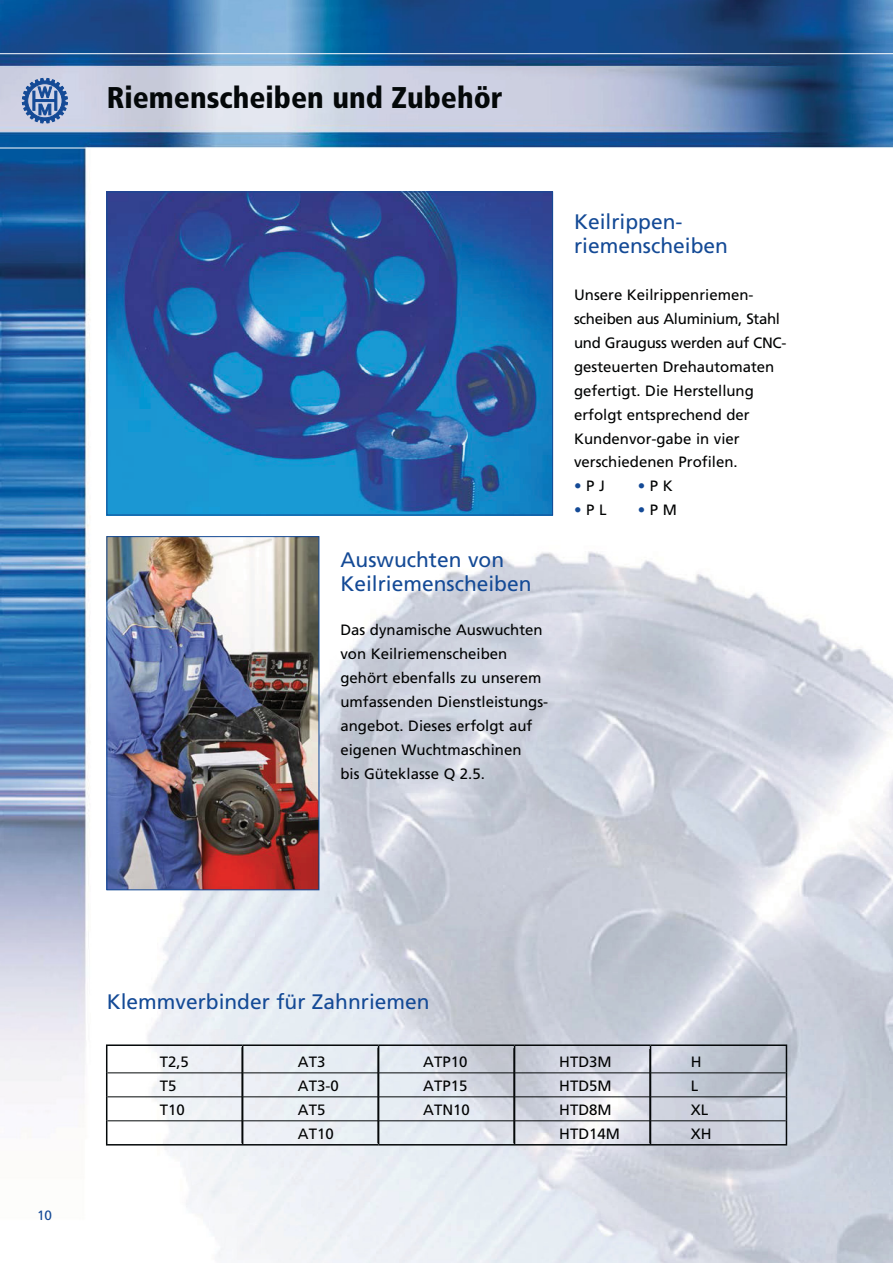
<style>
.page{position:relative;width:893px;height:1263px;background:#fff}
.page>*{position:absolute;margin:0;border:0;box-sizing:border-box;transform-origin:0 0}
.t1{font:900 condensed 30px "Frutiger";color:#040809}
.t2{font:21px/24px "Frutiger";color:#144a96}
.t3{font:15px/24px "Frutiger";color:#010202}
.t4{font:13.5px "Frutiger";color:#144a96}
.s1{color:#144a96}
</style>
<div class="page">
<img style="left:1px;top:1px;width:892px;height:1137px">
<img style="left:135px;top:524px;width:758px;height:738px">
<img style="left:109px;top:194px;width:442px;height:319px">
<div style="left:107px;top:192px;width:446px;height:323px;border:1px solid #144a96"></div>
<img style="left:109px;top:538px;width:208px;height:350px">
<div style="left:107px;top:536px;width:212px;height:354px;border:1px solid #144a96"></div>
<hr style="left:1px;top:148px;width:892px;height:1px;background:#fff">
<hr style="left:1px;top:53px;width:892px;height:1px;background:#fff">
<svg style="left:22px;top:78px;width:46px;height:45px;background:#6d8bbb"></svg>
<div style="left:28px;top:84px;width:34px;height:34px;border:1px solid #144a96;border-radius:50%"></div>
<hr style="left:649px;top:1049px;width:1px;height:94px;background:#010202">
<hr style="left:106px;top:1044px;width:137px;height:2px;background:#040809">
<hr style="left:243px;top:1044px;width:136px;height:2px;background:#040809">
<hr style="left:379px;top:1044px;width:135px;height:2px;background:#040809">
<hr style="left:514px;top:1044px;width:136px;height:2px;background:#040809">
<hr style="left:650px;top:1044px;width:137px;height:2px;background:#040809">
<svg style="left:106px;top:1046px;width:1px;height:98px"></svg>
<svg style="left:242px;top:1046px;width:1px;height:98px"></svg>
<svg style="left:378px;top:1046px;width:1px;height:98px"></svg>
<svg style="left:514px;top:1046px;width:1px;height:98px"></svg>
<svg style="left:650px;top:1046px;width:1px;height:98px"></svg>
<svg style="left:786px;top:1046px;width:1px;height:98px"></svg>
<hr style="left:106px;top:1144px;width:273px;height:2px;background:#040809">
<hr style="left:379px;top:1144px;width:408px;height:2px;background:#040809">
<hr style="left:107px;top:1073px;width:272px;height:1px;background:#040809">
<hr style="left:379px;top:1073px;width:407px;height:1px;background:#040809">
<hr style="left:107px;top:1097px;width:272px;height:1px;background:#040809">
<hr style="left:379px;top:1097px;width:407px;height:1px;background:#040809">
<hr style="left:107px;top:1121px;width:272px;height:1px;background:#040809">
<hr style="left:379px;top:1121px;width:407px;height:1px;background:#040809">
<h1 class="t1" style="left:107px;top:86px;width:397px">Riemenscheiben und Zubehör</h1>
<h2 class="t2" style="left:340px;top:550px;width:193px">Auswuchten von<br>Keilriemenscheiben</h2>
<p class="t3" style="left:340px;top:619px;width:209px">Das dynamische Auswuchten von Keilriemenscheiben gehört ebenfalls zu unserem umfassenden Dienstleistungs&shy;angebot. Dieses erfolgt auf eigenen Wuchtmaschinen<br>bis Güteklasse Q 2.5.</p>
<h2 class="t2" style="left:574px;top:212px;width:155px">Keilrippen&shy;riemenscheiben</h2>
<p class="t3" style="left:574px;top:284px;width:214px">Unsere Keilrippenriemen&shy;scheiben aus Aluminium, Stahl und Grauguss werden auf CNC&shy;gesteuerten Drehautomaten gefertigt. Die Herstellung erfolgt entsprechend der<br>Kundenvor-gabe in vier verschiedenen Profilen.</p>
<p class="t3" style="left:574px;top:475px;width:32px"><span class="s1">•</span> P J</p>
<p class="t3" style="left:638px;top:475px;width:36px"><span class="s1">•</span> P K</p>
<p class="t3" style="left:574px;top:499px;width:34px"><span class="s1">•</span> P L</p>
<p class="t3" style="left:638px;top:499px;width:41px"><span class="s1">•</span> P M</p>
<p class="t4" style="left:37px;top:1210px;width:16px">10</p>
<h2 class="t2" style="left:107px;top:991px;width:324px">Klemmverbinder für Zahnriemen</h2>
<p class="t3" style="left:160px;top:1051px;width:31px">T2,5</p>
<p class="t3" style="left:298px;top:1051px;width:29px">AT3</p>
<p class="t3" style="left:423px;top:1051px;width:46px">ATP10</p>
<p class="t3" style="left:559px;top:1051px;width:54px">HTD3M</p>
<p class="t3" style="left:691px;top:1051px;width:12px">H</p>
<p class="t3" style="left:160px;top:1075px;width:18px">T5</p>
<p class="t3" style="left:298px;top:1075px;width:42px">AT3-0</p>
<p class="t3" style="left:423px;top:1075px;width:46px">ATP15</p>
<p class="t3" style="left:559px;top:1075px;width:54px">HTD5M</p>
<p class="t3" style="left:691px;top:1075px;width:9px">L</p>
<p class="t3" style="left:160px;top:1099px;width:26px">T10</p>
<p class="t3" style="left:298px;top:1099px;width:29px">AT5</p>
<p class="t3" style="left:423px;top:1099px;width:48px">ATN10</p>
<p class="t3" style="left:559px;top:1099px;width:54px">HTD8M</p>
<p class="t3" style="left:691px;top:1099px;width:19px">XL</p>
<p class="t3" style="left:298px;top:1123px;width:37px">AT10</p>
<p class="t3" style="left:559px;top:1123px;width:62px">HTD14M</p>
<p class="t3" style="left:691px;top:1123px;width:22px">XH</p>
</div>
